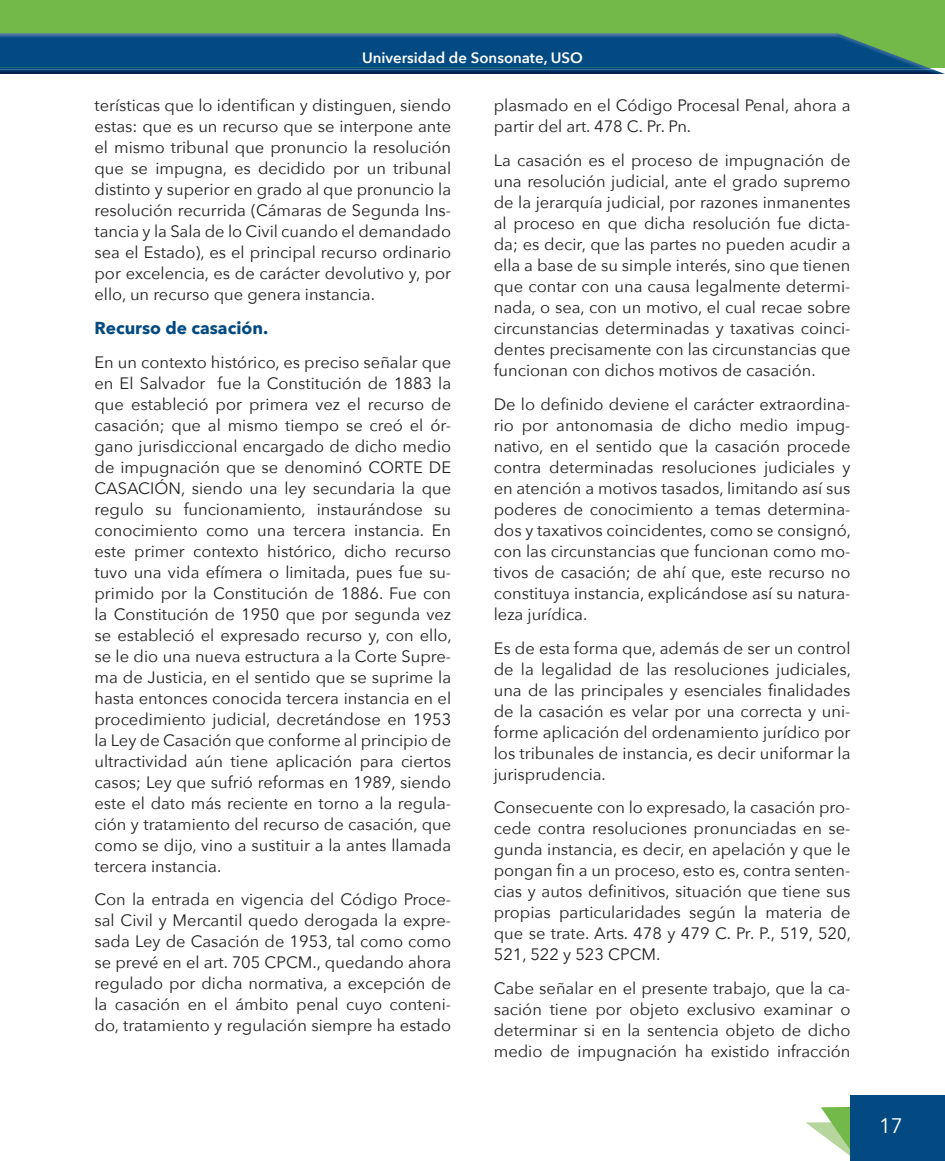
<style>
.page{position:relative;width:945px;height:1161px;background:#fff}
.page>*{position:absolute;margin:0;border:0;box-sizing:border-box;transform-origin:0 0}
.t1{font:21px "Avenir";color:#fff}
.t2{font:700 17.25px "Avenir Next";color:#034a82}
.t3{font:16.5px/21px "Avenir Next";color:#231f20;text-align:justify}
.t4{font:600 15px "Avenir Next";color:#fff}
</style>
<div class="page">
<div style="left:0;top:0;width:945px;height:68px;background:#72b949"></div>
<img style="left:0;top:68px;width:934px;height:2px">
<img style="left:0;top:33px;width:928px;height:35px">
<img style="left:0;top:70px;width:945px;height:4px">
<svg style="left:806px;top:1107px;width:44px;height:49px"></svg>
<div style="left:850px;top:1095px;width:95px;height:66px;background:#034a82"></div>
<p class="t4" style="left:362px;top:44px;width:222px">Universidad de Sonsonate, USO</p>
<p class="t3" style="left:94px;top:94px;width:358px">terísticas que lo identifican y distinguen, siendo estas: que es un recurso que se interpone ante el mismo tribunal que pronuncio la resolución que se impugna, es decidido por un tribunal distinto y superior en grado al que pronuncio la resolución recurrida (Cámaras de Segunda Ins&shy;tancia y la Sala de lo Civil cuando el demandado sea el Estado), es el principal recurso ordinario por excelencia, es de carácter devolutivo y, por ello, un recurso que genera instancia.</p>
<p class="t2" style="left:94px;top:313px;width:175px">Recurso de casación.</p>
<p class="t3" style="left:94px;top:351px;width:359px">En un contexto histórico, es preciso señalar que en El Salvador fue la Constitución de 1883 la que estableció por primera vez el recurso de casación; que al mismo tiempo se creó el ór&shy;gano jurisdiccional encargado de dicho medio de impugnación que se denominó CORTE DE CASACIÓN, siendo una ley secundaria la que regulo su funcionamiento, instaurándose su conocimiento como una tercera instancia. En este primer contexto histórico, dicho recurso tuvo una vida efímera o limitada, pues fue su&shy;primido por la Constitución de 1886. Fue con la Constitución de 1950 que por segunda vez se estableció el expresado recurso y, con ello, se le dio una nueva estructura a la Corte Supre&shy;ma de Justicia, en el sentido que se suprime la hasta entonces conocida tercera instancia en el procedimiento judicial, decretándose en 1953 la Ley de Casación que conforme al principio de ultractividad aún tiene aplicación para ciertos casos; Ley que sufrió reformas en 1989, siendo este el dato más reciente en torno a la regula&shy;ción y tratamiento del recurso de casación, que como se dijo, vino a sustituir a la antes llamada tercera instancia.</p>
<p class="t3" style="left:94px;top:888px;width:358px">Con la entrada en vigencia del Código Proce&shy;sal Civil y Mercantil quedo derogada la expre&shy;sada Ley de Casación de 1953, tal como como se prevé en el art. 705 CPCM., quedando ahora regulado por dicha normativa, a excepción de la casación en el ámbito penal cuyo conteni&shy;do, tratamiento y regulación siempre ha estado</p>
<p class="t3" style="left:494px;top:94px;width:358px">plasmado en el Código Procesal Penal, ahora a partir del art. 478 C. Pr. Pn.</p>
<p class="t3" style="left:494px;top:149px;width:358px">La casación es el proceso de impugnación de una resolución judicial, ante el grado supremo de la jerarquía judicial, por razones inmanentes al proceso en que dicha resolución fue dicta&shy;da; es decir, que las partes no pueden acudir a ella a base de su simple interés, sino que tienen que contar con una causa legalmente determi&shy;nada, o sea, con un motivo, el cual recae sobre circunstancias determinadas y taxativas coinci&shy;dentes precisamente con las circunstancias que funcionan con dichos motivos de casación.</p>
<p class="t3" style="left:494px;top:393px;width:359px">De lo definido deviene el carácter extraordina&shy;rio por antonomasia de dicho medio impug&shy;nativo, en el sentido que la casación procede contra determinadas resoluciones judiciales y en atención a motivos tasados, limitando así sus poderes de conocimiento a temas determina&shy;dos y taxativos coincidentes, como se consignó, con las circunstancias que funcionan como mo&shy;tivos de casación; de ahí que, este recurso no constituya instancia, explicándose así su natura&shy;leza jurídica.</p>
<p class="t3" style="left:494px;top:637px;width:359px">Es de esta forma que, además de ser un control de la legalidad de las resoluciones judiciales, una de las principales y esenciales finalidades de la casación es velar por una correcta y uni&shy;forme aplicación del ordenamiento jurídico por los tribunales de instancia, es decir uniformar la jurisprudencia.</p>
<p class="t3" style="left:494px;top:796px;width:359px">Consecuente con lo expresado, la casación pro&shy;cede contra resoluciones pronunciadas en se&shy;gunda instancia, es decir, en apelación y que le pongan fin a un proceso, esto es, contra senten&shy;cias y autos definitivos, situación que tiene sus propias particularidades según la materia de que se trate. Arts. 478 y 479 C. Pr. P., 519, 520, 521, 522 y 523 CPCM.</p>
<p class="t3" style="left:494px;top:977px;width:358px">Cabe señalar en el presente trabajo, que la ca&shy;sación tiene por objeto exclusivo examinar o determinar si en la sentencia objeto de dicho medio de impugnación ha existido infracción</p>
<p class="t1" style="left:879px;top:1114px;width:25px">17</p>
</div>
